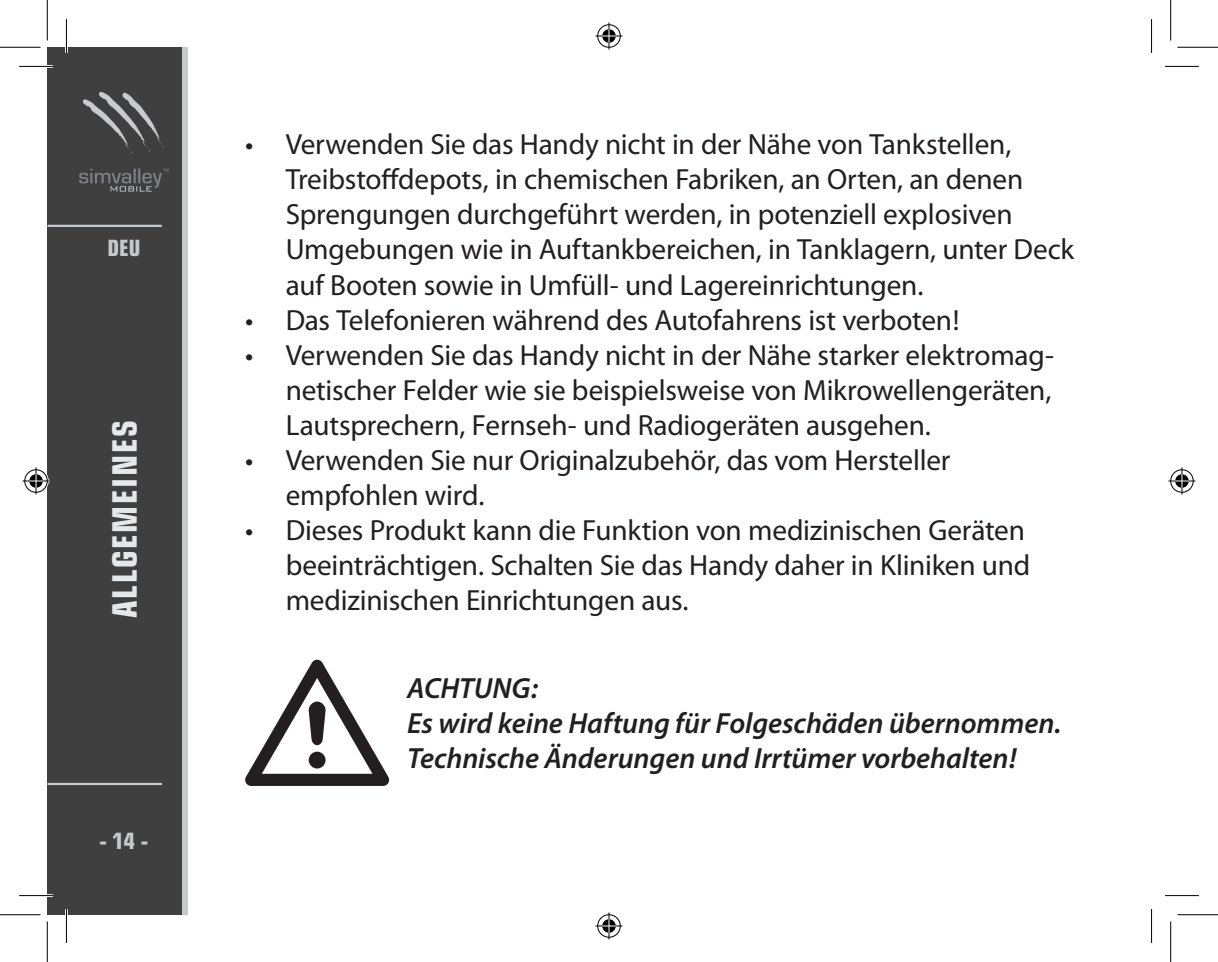
<style>
.page{position:relative;width:1218px;height:962px;background:#fff}
.page>*{position:absolute;margin:0;border:0;box-sizing:border-box;transform-origin:0 0}
.t1{font:700 condensed 33.75px "Eurostile";letter-spacing:.05em;color:#e6e7e9}
.t2{font:29.25px/35.1px "Myriad Pro";letter-spacing:-.005em;color:#231f20}
.t3{font:italic 600 29.25px/35.1px "Myriad Pro";letter-spacing:-.005em;color:#231f20}
.t4{font:700 condensed 22.5px "Eurostile";color:#c7c8ca}
</style>
<div class="page">
<svg style="left:181px;top:47px;width:7px;height:868px;background:#b3b4b6"></svg>
<div style="left:47px;top:47px;width:134px;height:868px;background:#3f3f40"></div>
<svg style="left:83px;top:92px;width:81px;height:62px"></svg>
<svg style="left:79px;top:169px;width:89px;height:23px"></svg>
<hr style="left:48px;top:225px;width:113px;height:2px;background:#c7c8ca">
<hr style="left:48px;top:783px;width:113px;height:2px;background:#c7c8ca">
<svg style="left:245px;top:660px;width:144px;height:126px"></svg>
<hr style="left:19px;top:65px;width:34px;height:3px;background:#fff">
<hr style="left:19px;top:894px;width:34px;height:3px;background:#fff">
<hr style="left:65px;top:19px;width:3px;height:34px;background:#fff">
<hr style="left:65px;top:909px;width:3px;height:34px;background:#fff">
<hr style="left:19px;top:66px;width:34px;height:1px;background:#000">
<hr style="left:1164px;top:66px;width:34px;height:1px;background:#000">
<hr style="left:19px;top:895px;width:34px;height:1px;background:#000">
<hr style="left:1164px;top:895px;width:34px;height:1px;background:#000">
<hr style="left:66px;top:19px;width:1px;height:34px;background:#000">
<hr style="left:66px;top:909px;width:1px;height:34px;background:#000">
<hr style="left:1150px;top:19px;width:1px;height:34px;background:#000">
<hr style="left:1150px;top:909px;width:1px;height:34px;background:#000">
<hr style="left:0;top:47px;width:41px;height:1px;background:#000">
<hr style="left:1177px;top:47px;width:40px;height:1px;background:#000">
<hr style="left:0;top:914px;width:41px;height:1px;background:#000">
<hr style="left:1177px;top:914px;width:40px;height:1px;background:#000">
<hr style="left:47px;top:0;width:1px;height:40px;background:#000">
<hr style="left:47px;top:921px;width:1px;height:41px;background:#000">
<hr style="left:1169px;top:0;width:1px;height:40px;background:#000">
<hr style="left:1169px;top:921px;width:1px;height:41px;background:#000">
<svg style="left:595px;top:23px;width:27px;height:27px"></svg>
<svg style="left:595px;top:912px;width:27px;height:27px"></svg>
<svg style="left:23px;top:467px;width:27px;height:27px"></svg>
<svg style="left:1168px;top:467px;width:27px;height:27px"></svg>
<p class="t4" style="left:107px;top:234px;width:34px">DEU</p>
<p class="t1" style="left:104px;top:618px;width:199px;rotate:-90deg">ALLGEMEINES</p>
<p class="t4" style="left:99px;top:827px;width:50px">- 14 -</p>
<p class="t2" style="left:245px;top:127px;width:10px">•</p>
<p class="t2" style="left:245px;top:303px;width:10px">• •</p>
<p class="t2" style="left:245px;top:443px;width:10px">•</p>
<p class="t2" style="left:245px;top:513px;width:10px">•</p>
<p class="t2" style="left:285px;top:127px;width:789px">Verwenden Sie das Handy nicht in der Nähe von Tankstellen, Treibstoffdepots, in chemischen Fabriken, an Orten, an denen Sprengungen durchgeführt werden, in potenziell explosiven Umgebungen wie in Auftankbereichen, in Tanklagern, unter Deck auf Booten sowie in Umfüll- und Lagereinrichtungen.<br>Das Telefonieren während des Autofahrens ist verboten!<br>Verwenden Sie das Handy nicht in der Nähe starker elektromag&shy;netischer Felder wie sie beispielsweise von Mikrowellengeräten, Lautsprechern, Fernseh- und Radiogeräten ausgehen.<br>Verwenden Sie nur Originalzubehör, das vom Hersteller empfohlen wird.<br>Dieses Produkt kann die Funktion von medizinischen Geräten beeinträchtigen. Schalten Sie das Handy daher in Kliniken und medizinischen Einrichtungen aus.</p>
<p class="t3" style="left:407px;top:671px;width:655px">ACHTUNG:<br>Es wird keine Haftung für Folgeschäden übernommen.<br>Technische Änderungen und Irrtümer vorbehalten!</p>
</div>
